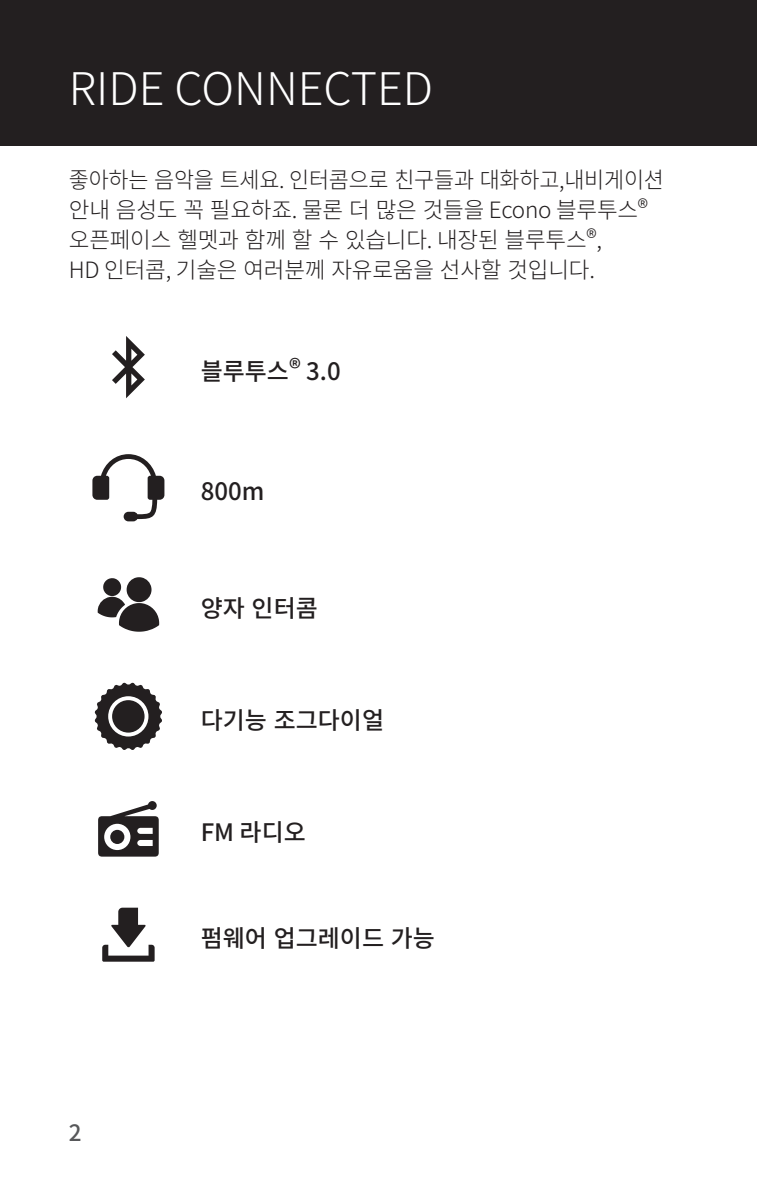
<style>
.page{position:relative;width:757px;height:1191px;background:#fff}
.page>*{position:absolute;margin:0;border:0;box-sizing:border-box;transform-origin:0 0}
.Heading1-Safety-NoTO{font:300 45px "Noto Sans CJ Kkr";color:#fff}
.Icon{font:500 24px "Noto Sans CJ Kkr";color:#231f20}
.Body{font:300 22.5px/30px "Noto Sans CJ Kkr";letter-spacing:-.01em;color:#231f20}
.Page{font:500 22.5px "Noto Sans CJ Kkr";color:#57585a}
</style>
<div class="page">
<div style="left:0;top:0;width:757px;height:146px;background:#231f20"></div>
<svg style="left:112px;top:336px;width:33px;height:62px"></svg>
<svg style="left:92px;top:454px;width:72px;height:67px"></svg>
<svg style="left:98px;top:577px;width:61px;height:54px"></svg>
<svg style="left:95px;top:683px;width:67px;height:67px"></svg>
<svg style="left:98px;top:801px;width:61px;height:55px"></svg>
<svg style="left:102px;top:907px;width:53px;height:54px"></svg>
<p class="Heading1-Safety-NoTO" style="left:69px;top:63px;width:366px">RIDE CONNECTED</p>
<p class="Body" style="left:69px;top:165px;width:596px">좋아하는 음악을 트세요. 인터콤으로 친구들과 대화하고,내비게이션 안내 음성도 꼭 필요하죠. 물론 더 많은 것들을 Econo 블루투스® 오픈페이스 헬멧과 함께 할 수 있습니다. 내장된 블루투스®,<br>HD 인터콤, 기술은 여러분께 자유로움을 선사할 것입니다.</p>
<p class="Icon" style="left:201px;top:357px;width:141px">블루투스® 3.0</p>
<p class="Icon" style="left:201px;top:478px;width:65px">800m</p>
<p class="Icon" style="left:201px;top:594px;width:119px">양자 인터콤</p>
<p class="Icon" style="left:201px;top:706px;width:185px">다기능 조그다이얼</p>
<p class="Icon" style="left:201px;top:819px;width:107px">FM 라디오</p>
<p class="Page" style="left:69px;top:1119px;width:14px">2</p>
<p class="Icon" style="left:201px;top:925px;width:236px">펌웨어 업그레이드 가능</p>
</div>
